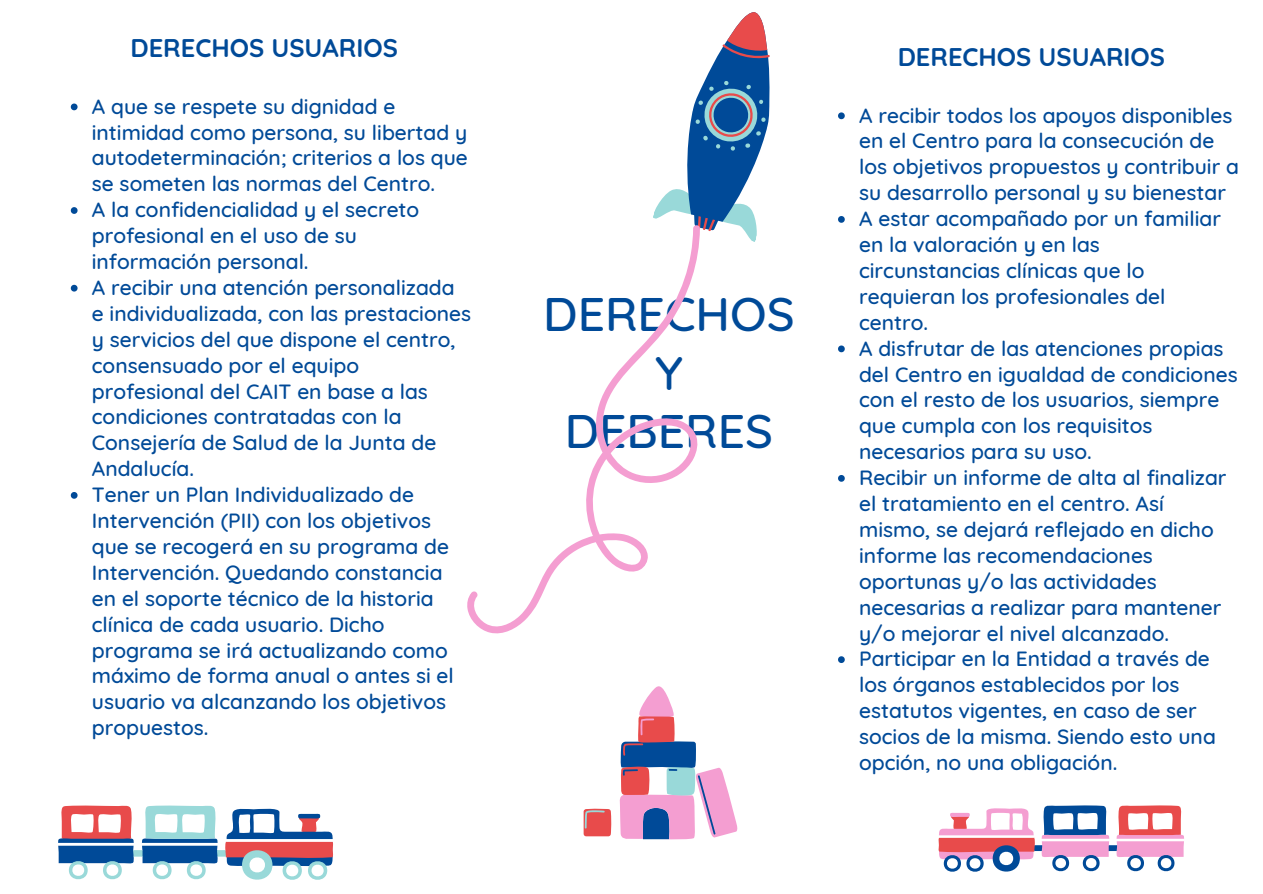
<style>
.page{position:relative;width:1263px;height:894px;background:#fff}
.page>*{position:absolute;margin:0;border:0;box-sizing:border-box;transform-origin:0 0}
.t1{font:500 48px/58.5px "Quicksand";color:#004a98;text-align:center}
.t2{font:700 25.5px "Quicksand";color:#004a98}
.t3{font:500 21px/25.8px "Quicksand";color:#004a98}
</style>
<div class="page">
<svg style="left:584px;top:686px;width:153px;height:153px"></svg>
<svg style="left:938px;top:805px;width:246px;height:66px"></svg>
<hr style="left:937px;top:835px;width:98px;height:2px;background:#fff">
<hr style="left:1115px;top:838px;width:70px;height:3px;background:#fff">
<hr style="left:1040px;top:838px;width:70px;height:3px;background:#fff">
<svg style="left:58px;top:805px;width:275px;height:74px"></svg>
<hr style="left:225px;top:838px;width:109px;height:3px;background:#fff">
<hr style="left:57px;top:842px;width:78px;height:3px;background:#fff">
<hr style="left:141px;top:842px;width:78px;height:3px;background:#fff">
<svg style="left:71px;top:103px;width:7px;height:7px"></svg>
<svg style="left:71px;top:207px;width:7px;height:7px"></svg>
<svg style="left:71px;top:285px;width:7px;height:6px"></svg>
<svg style="left:71px;top:492px;width:7px;height:6px"></svg>
<svg style="left:838px;top:112px;width:7px;height:7px"></svg>
<svg style="left:838px;top:216px;width:7px;height:7px"></svg>
<svg style="left:838px;top:345px;width:7px;height:7px"></svg>
<svg style="left:838px;top:475px;width:7px;height:6px"></svg>
<svg style="left:838px;top:656px;width:7px;height:6px"></svg>
<svg style="left:653px;top:12px;width:117px;height:204px"></svg>
<svg style="left:467px;top:216px;width:290px;height:418px"></svg>
<h2 class="t2" style="left:130px;top:32px;width:269px">DERECHOS USUARIOS</h2>
<p class="t3" style="left:92px;top:93px;width:377px">A que se respete su dignidad e intimidad como persona, su libertad y autodeterminación; criterios a los que se someten las normas del Centro.</p>
<p class="t3" style="left:92px;top:196px;width:329px">A la confidencialidad y el secreto profesional en el uso de su información personal.</p>
<p class="t3" style="left:92px;top:274px;width:381px">A recibir una atención personalizada e individualizada, con las prestaciones y servicios del que dispone el centro, consensuado por el equipo profesional del CAIT en base a las condiciones contratadas con la<br>Consejería de Salud de la Junta de<br>Andalucía.</p>
<p class="t3" style="left:92px;top:481px;width:363px">Tener un Plan Individualizado de<br>Intervención (PII) con los objetivos que se recogerá en su programa de<br>Intervención. Quedando constancia en el soporte técnico de la historia clínica de cada usuario. Dicho programa se irá actualizando como máximo de forma anual o antes si el usuario va alcanzando los objetivos propuestos.</p>
<p class="t1" style="left:543px;top:284px;width:253px">DERECHOS<br>Y<br>DEBERES</p>
<p class="t2" style="left:898px;top:41px;width:269px">DERECHOS USUARIOS</p>
<h2 class="t3" style="left:859px;top:102px;width:381px">A recibir todos los apoyos disponibles en el Centro para la consecución de los objetivos propuestos y contribuir a su desarrollo personal y su bienestar</h2>
<p class="t3" style="left:859px;top:205px;width:363px">A estar acompañado por un familiar en la valoración y en las circunstancias clínicas que lo requieran los profesionales del centro.</p>
<p class="t3" style="left:859px;top:335px;width:380px">A disfrutar de las atenciones propias del Centro en igualdad de condiciones con el resto de los usuarios, siempre que cumpla con los requisitos necesarios para su uso.</p>
<p class="t3" style="left:859px;top:464px;width:369px">Recibir un informe de alta al finalizar el tratamiento en el centro. Así mismo, se dejará reflejado en dicho informe las recomendaciones oportunas y/o las actividades necesarias a realizar para mantener y/o mejorar el nivel alcanzado.</p>
<p class="t3" style="left:859px;top:645px;width:358px">Participar en la Entidad a través de los órganos establecidos por los estatutos vigentes, en caso de ser socios de la misma. Siendo esto una opción, no una obligación.</p>
</div>
